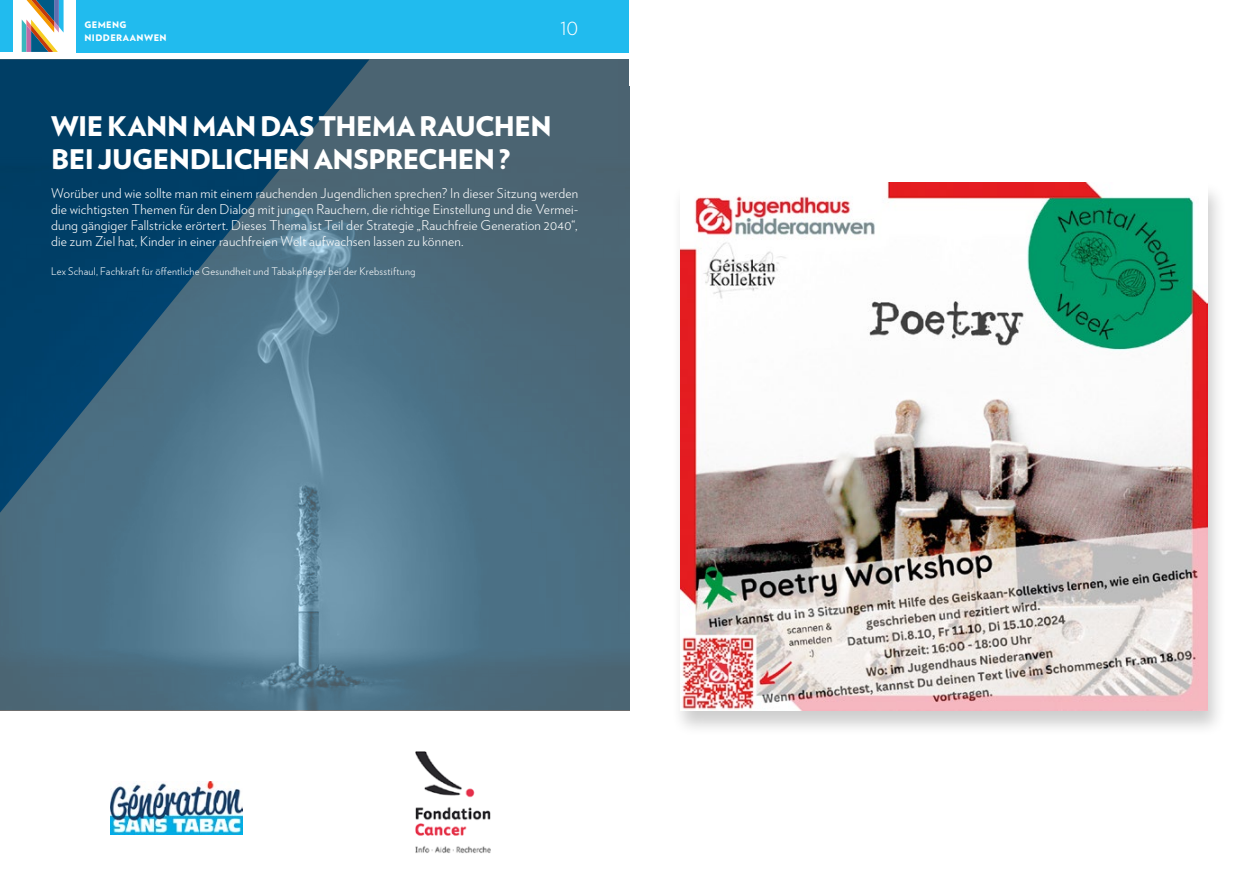
<style>
.page{position:relative;width:1259px;height:893px;background:#fff}
.page>*{position:absolute;margin:0;border:0;box-sizing:border-box;transform-origin:0 0}
.t1{font:900 27px/32.4px "Verlag";letter-spacing:-.02em;color:#fff}
.t2{font:300 18px "Verlag";color:#fff}
.t3{font:300 13.5px/16.2px "Verlag";letter-spacing:.015em;color:#fff;text-align:justify}
.t4{font:300 10.5px "Verlag";letter-spacing:.025em;color:#fff}
.t5{font:900 9px/12.5px "Verlag";letter-spacing:.04em;color:#fff}
</style>
<div class="page">
<img style="left:0;top:60px;width:629px;height:650px">
<svg style="left:0;top:60px;width:369px;height:453px;background:#255878"></svg>
<div style="left:0;top:0;width:13px;height:52px;background:#21bbee"></div>
<div style="left:77px;top:0;width:1182px;height:53px;background:#21bbee"></div>
<svg style="left:21px;top:0;width:43px;height:52px"></svg>
<img style="left:110px;top:781px;width:133px;height:54px">
<img style="left:415px;top:751px;width:76px;height:102px">
<div style="left:629px;top:0;width:630px;height:86px;background:#fff"></div>
<div style="left:670px;top:180px;width:556px;height:556px;background:#000;opacity:.2"></div>
<img style="left:680px;top:183px;width:528px;height:527px">
<p class="t5" style="left:84px;top:18px;width:84px">GEMENG<br>NIDDERAANWEN</p>
<h2 class="t2" style="left:560px;top:16px;width:20px">10</h2>
<h1 class="t1" style="left:51px;top:109px;width:502px">WIE KANN MAN DAS THEMA RAUCHEN<br>BEI JUGENDLICHEN ANSPRECHEN ?</h1>
<p class="t3" style="left:51px;top:184px;width:529px">Worüber und wie sollte man mit einem rauchenden Jugendlichen sprechen? In dieser Sitzung werden die wichtigsten Themen für den Dialog mit jungen Rauchern, die richtige Einstellung und die Vermei&shy;dung gängiger Fallstricke erörtert. Dieses Thema ist Teil der Strategie „Rauchfreie Generation 2040“, die zum Ziel hat, Kinder in einer rauchfreien Welt aufwachsen lassen zu können.</p>
<p class="t4" style="left:51px;top:264px;width:366px">Lex Schaul, Fachkraft für öffentliche Gesundheit und Tabakpfleger bei der Krebsstiftung</p>
</div>
